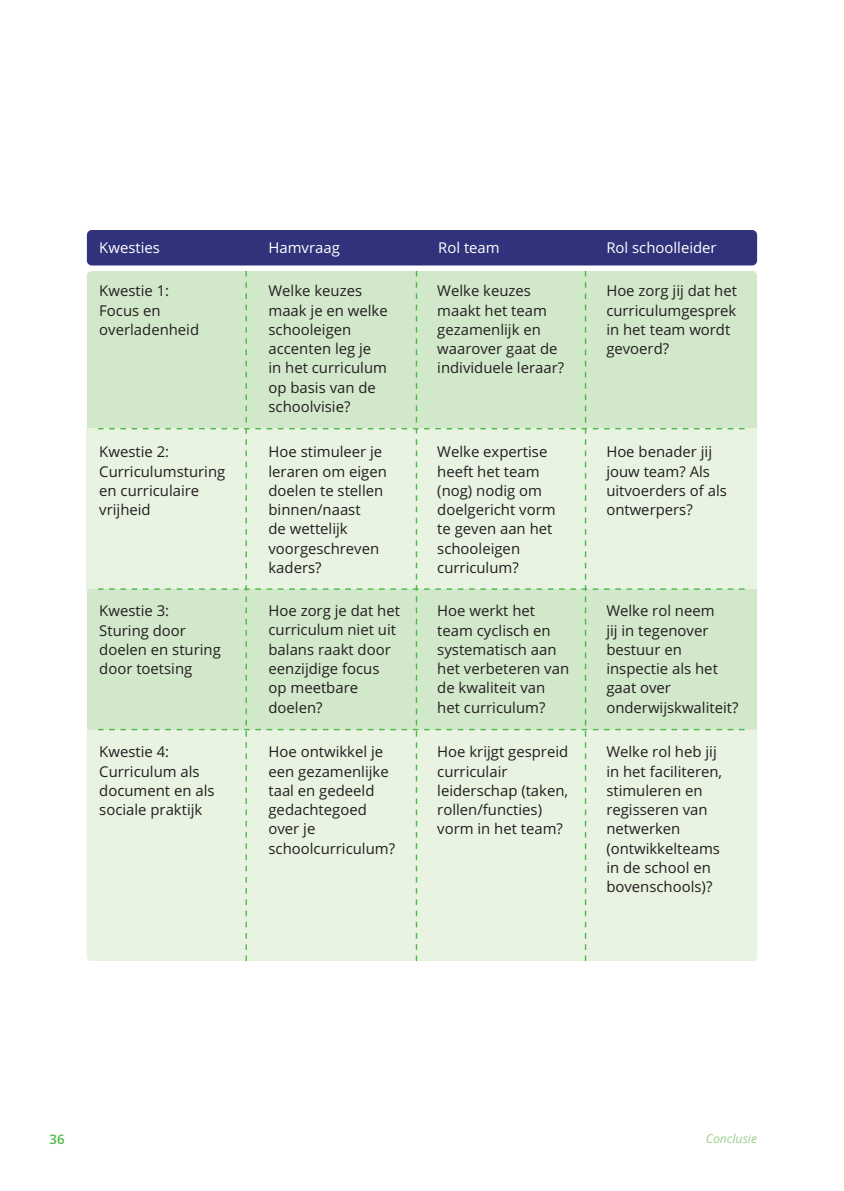
<style>
.page{position:relative;width:844px;height:1191px;background:#fff}
.page>*{position:absolute;margin:0;border:0;box-sizing:border-box;transform-origin:0 0}
.t1{font:14.88px/19.2px "Open Sans";color:#231f20}
.t2{font:14.88px "Open Sans";color:#fff}
.t3{font:600 13.12px "Open Sans";color:#4cb848}
.t4{font:italic 12.25px "Open Sans";color:#9acf8a}
</style>
<div class="page">
<div style="left:87px;top:230px;width:669px;height:35px;background:#30327b;border-radius:5px"></div>
<div style="left:87px;top:729px;width:669px;height:232px;background:#e8f3e2"></div>
<div style="left:87px;top:429px;width:669px;height:160px;background:#e8f3e2"></div>
<svg style="left:98px;top:271px;width:646px;height:690px"></svg>
<p class="t2" style="left:99px;top:237px;width:62px">Kwesties</p>
<p class="t2" style="left:268px;top:237px;width:73px">Hamvraag</p>
<p class="t1" style="left:99px;top:281px;width:101px">Kwestie 1:<br>Focus en overladenheid</p>
<p class="t1" style="left:268px;top:281px;width:121px">Welke keuzes maak je en welke schooleigen accenten leg je in het curriculum op basis van de schoolvisie?</p>
<p class="t1" style="left:268px;top:442px;width:120px">Hoe stimuleer je leraren om eigen doelen te stellen binnen/naast<br>de wettelijk voorgeschreven kaders?</p>
<p class="t1" style="left:268px;top:601px;width:133px">Hoe zorg je dat het curriculum niet uit balans raakt door eenzijdige focus op meetbare doelen?</p>
<p class="t1" style="left:268px;top:742px;width:128px">Hoe ontwikkel je een gezamenlijke taal en gedeeld gedachtegoed over je schoolcurriculum?</p>
<p class="t1" style="left:99px;top:442px;width:127px">Kwestie 2:<br>Curriculumsturing en curriculaire vrijheid</p>
<p class="t1" style="left:99px;top:601px;width:123px">Kwestie 3:<br>Sturing door doelen en sturing door toetsing</p>
<p class="t1" style="left:99px;top:742px;width:117px">Kwestie 4:<br>Curriculum als document en als sociale praktijk</p>
<p class="t2" style="left:438px;top:237px;width:63px">Rol team</p>
<p class="t1" style="left:437px;top:281px;width:128px">Welke keuzes maakt het team gezamenlijk en waarover gaat de individuele leraar?</p>
<p class="t1" style="left:437px;top:442px;width:120px">Welke expertise heeft het team (nog) nodig om doelgericht vorm te geven aan het schooleigen curriculum?</p>
<p class="t1" style="left:437px;top:601px;width:133px">Hoe werkt het team cyclisch en systematisch aan het verbeteren van de kwaliteit van het curriculum?</p>
<p class="t1" style="left:437px;top:742px;width:132px">Hoe krijgt gespreid curriculair leiderschap (taken, rollen/functies) vorm in het team?</p>
<p class="t2" style="left:606px;top:237px;width:112px">Rol schoolleider</p>
<p class="t1" style="left:606px;top:281px;width:132px">Hoe zorg jij dat het curriculumgesprek in het team wordt gevoerd?</p>
<p class="t1" style="left:606px;top:442px;width:122px">Hoe benader jij jouw team? Als uitvoerders of als ontwerpers?</p>
<p class="t1" style="left:606px;top:601px;width:134px">Welke rol neem<br>jij in tegenover bestuur en inspectie als het gaat over onderwijskwaliteit?</p>
<p class="t1" style="left:606px;top:742px;width:117px">Welke rol heb jij in het faciliteren, stimuleren en regisseren van netwerken (ontwikkelteams in de school en bovenschools)?</p>
<p class="t3" style="left:50px;top:1129px;width:16px">36</p>
<p class="t4" style="left:705px;top:1130px;width:53px">Conclusie</p>
</div>
